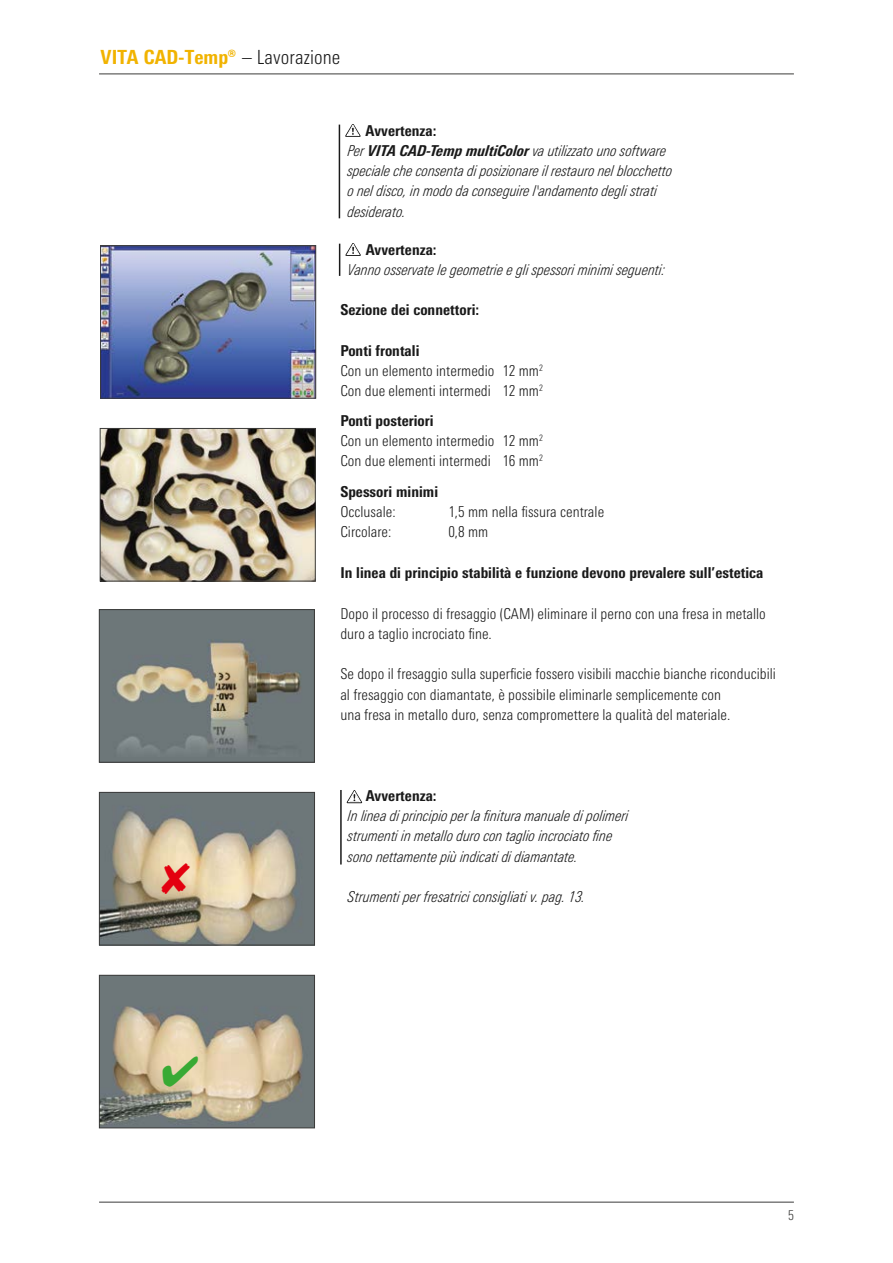
<style>
.page{position:relative;width:893px;height:1263px;background:#fff}
.page>*{position:absolute;margin:0;border:0;box-sizing:border-box;transform-origin:0 0}
.t1{font:800 condensed 19.5px "Univers Next Pro";color:#f1b300}
.t2{font:300 condensed 15px/20.2px "Univers Next Pro";letter-spacing:.005em;color:#1a1a1a}
.t3{font:italic 300 condensed 15px/20.2px "Univers Next Pro";color:#1a1a1a}
.t4{font:800 condensed 15px "Univers Next Pro";letter-spacing:.005em;color:#1a1a1a}
.t5{font:300 condensed 13.5px "Univers Next Pro";color:#3b3b3a}
.s1{font-weight:300;color:#1a1a1a}
.s2{font-weight:800;font-style:normal}
.s3{font-weight:800}
</style>
<div class="page">
<hr style="left:99px;top:74px;width:695px;height:1px;background:#3b3b3a">
<hr style="left:99px;top:1202px;width:695px;height:1px;background:#3b3b3a">
<img style="left:101px;top:611px;width:212px;height:149px">
<div style="left:99px;top:609px;width:216px;height:153px;border:1px solid #3b3b3a"></div>
<img style="left:101px;top:794px;width:212px;height:149px">
<div style="left:99px;top:792px;width:216px;height:153px;border:1px solid #3b3b3a"></div>
<img style="left:101px;top:977px;width:212px;height:149px">
<div style="left:99px;top:975px;width:216px;height:153px;border:1px solid #3b3b3a"></div>
<img style="left:102px;top:247px;width:212px;height:149px">
<div style="left:100px;top:245px;width:216px;height:153px;border:1px solid #3b3b3a"></div>
<img style="left:102px;top:430px;width:211px;height:149px">
<div style="left:100px;top:428px;width:215px;height:153px;border:1px solid #3b3b3a"></div>
<svg style="left:345px;top:244px;width:16px;height:12px"></svg>
<hr style="left:339px;top:244px;width:1px;height:32px;background:#1a1a1a">
<svg style="left:345px;top:125px;width:16px;height:12px"></svg>
<hr style="left:339px;top:125px;width:1px;height:93px;background:#1a1a1a">
<svg style="left:347px;top:790px;width:15px;height:13px"></svg>
<hr style="left:340px;top:790px;width:2px;height:74px;background:#1a1a1a">
<svg style="left:162px;top:863px;width:28px;height:31px"></svg>
<svg style="left:163px;top:1056px;width:35px;height:30px"></svg>
<h1 class="t1" style="left:101px;top:45px;width:241px">VITA CAD-Temp® <span class="s1">– Lavorazione</span></h1>
<p class="t3" style="left:348px;top:120px;width:326px;text-indent:18px"><span class="s2">Avvertenza:<br></span>Per <span class="s3">VITA CAD-Temp multiColor</span> va utilizzato uno software speciale che consenta di posizionare il restauro nel blocchetto o nel disco, in modo da conseguire l'andamento degli strati desiderato.</p>
<p class="t4" style="left:366px;top:240px;width:72px">Avvertenza:</p>
<p class="t3" style="left:348px;top:259px;width:319px">Vanno osservate le geometrie e gli spessori minimi seguenti:</p>
<p class="t4" style="left:340px;top:301px;width:140px">Sezione dei connettori:</p>
<p class="t2" style="left:340px;top:340px;width:204px"><span class="s3">Ponti frontali<br></span>Con un elemento intermedio 12 mm<sup>2<br></sup>Con due elementi intermedi 12 mm<sup>2</sup></p>
<p class="t2" style="left:340px;top:410px;width:204px"><span class="s3">Ponti posteriori<br></span>Con un elemento intermedio 12 mm<sup>2<br></sup>Con due elementi intermedi 16 mm<sup>2</sup></p>
<p class="t4" style="left:340px;top:483px;width:99px">Spessori minimi</p>
<p class="t2" style="left:340px;top:502px;width:57px">Occlusale:</p>
<p class="t2" style="left:448px;top:502px;width:157px">1,5 mm nella fissura centrale</p>
<p class="t2" style="left:340px;top:522px;width:52px">Circolare:</p>
<p class="t2" style="left:448px;top:522px;width:42px">0,8 mm</p>
<p class="t4" style="left:340px;top:564px;width:424px">In linea di principio stabilità e funzione devono prevalere sull’estetica</p>
<p class="t2" style="left:340px;top:603px;width:427px">Dopo il processo di fresaggio (CAM) eliminare il perno con una fresa in metallo duro a taglio incrociato fine.</p>
<p class="t2" style="left:340px;top:664px;width:437px">Se dopo il fresaggio sulla superficie fossero visibili macchie bianche riconducibili al fresaggio con diamantate, è possibile eliminarle semplicemente con<br>una fresa in metallo duro, senza compromettere la qualità del materiale.</p>
<p class="t4" style="left:366px;top:786px;width:72px">Avvertenza:</p>
<p class="t3" style="left:348px;top:805px;width:282px">In linea di principio per la finitura manuale di polimeri strumenti in metallo duro con taglio incrociato fine sono nettamente più indicati di diamantate.</p>
<p class="t3" style="left:348px;top:886px;width:239px">Strumenti per fresatrici consigliati v. pag. 13.</p>
<p class="t5" style="left:788px;top:1207px;width:7px">5</p>
</div>
